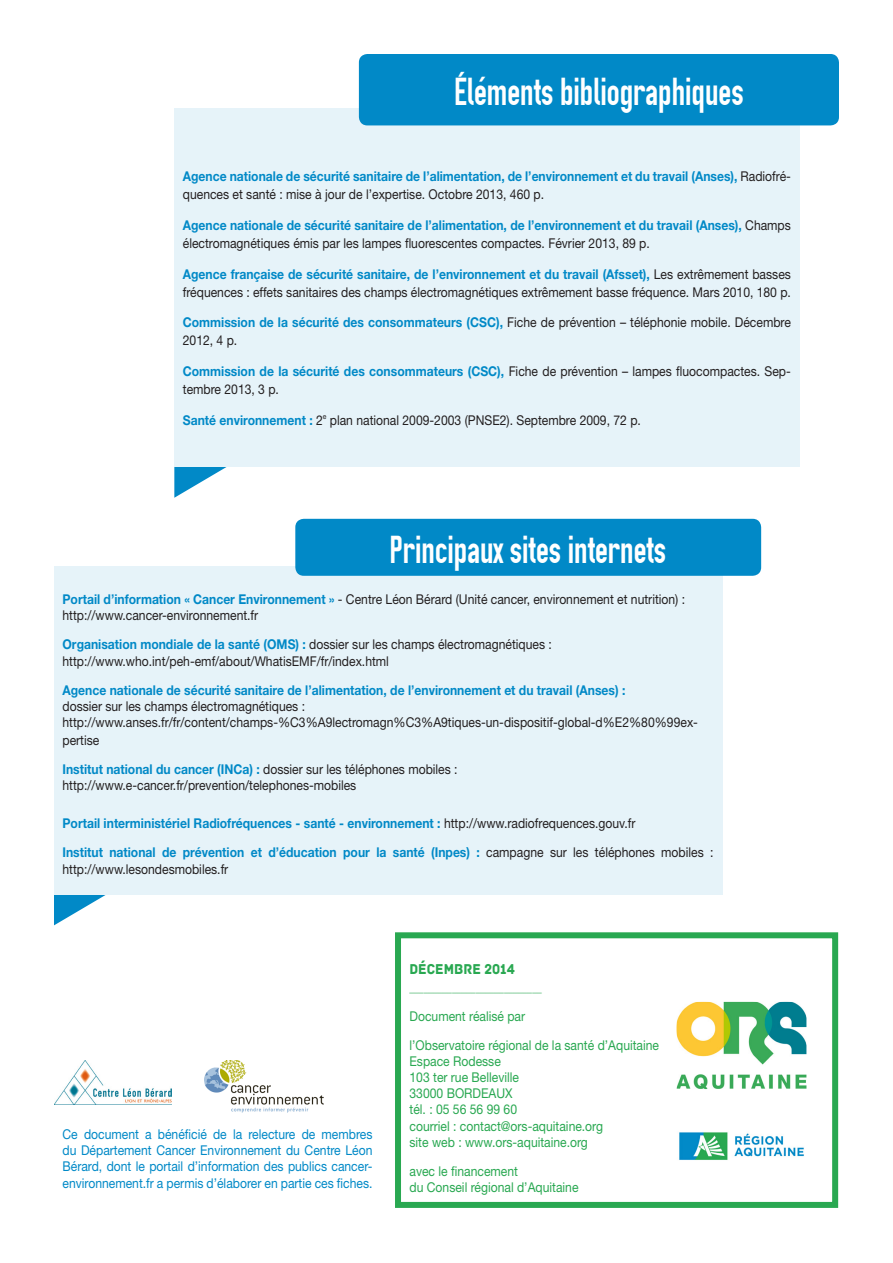
<style>
.page{position:relative;width:893px;height:1263px;background:#fff}
.page>*{position:absolute;margin:0;border:0;box-sizing:border-box;transform-origin:0 0}
.t1{font:39px "OSP DIN";color:#fff;scale:.9 1}
.t2{font:15px "Archive";color:#29a851;scale:.9 1}
.t3{font:13.5px/16.2px "Helvetica Neue LT Std";color:#231f20;scale:.9 1}
.t4{font:700 13.5px/18px "Helvetica Neue LT Std";color:#0189c7;scale:.9 1}
.t5{font:13.5px/16.2px "Helvetica Neue LT Std";color:#29a851;scale:.9 1}
.t6{font:13.5px/16.2px "Helvetica Neue LT Std";color:#0189c7;text-align:justify;scale:.9 1}
.t7{font:10.5px "Helvetica Neue LT Std";color:#29a851;scale:.9 1}
.s1{font-weight:400;color:#231f20}
.s2{font-weight:700;color:#0189c7}
</style>
<div class="page">
<svg style="left:54px;top:894px;width:52px;height:31px"></svg>
<div style="left:54px;top:566px;width:668px;height:328px;background:#e6f3f9"></div>
<svg style="left:174px;top:467px;width:53px;height:31px"></svg>
<div style="left:174px;top:109px;width:625px;height:358px;background:#e6f3f9"></div>
<div style="left:359px;top:54px;width:480px;height:71px;background:#0189c7;border-radius:9px"></div>
<div style="left:295px;top:519px;width:466px;height:57px;background:#0189c7;border-radius:9px"></div>
<div style="left:395px;top:932px;width:443px;height:276px;border:6px solid #29a851"></div>
<img style="left:676px;top:1002px;width:130px;height:87px">
<img style="left:679px;top:1132px;width:125px;height:28px">
<img style="left:205px;top:1061px;width:119px;height:52px">
<img style="left:54px;top:1061px;width:118px;height:44px">
<p class="t1" style="left:454px;top:72px;width:323px">Éléments bibliographiques</p>
<p class="t4" style="left:183px;top:167px;width:677px">Agence nationale de sécurité sanitaire de l’alimentation, de l’environnement et du travail (Anses), <span class="s1">Radiofré&shy;quences et santé : mise à jour de l’expertise. Octobre 2013, 460 p.</span></p>
<p class="t4" style="left:183px;top:216px;width:677px">Agence nationale de sécurité sanitaire de l’alimentation, de l’environnement et du travail (Anses), <span class="s1">Champs électromagnétiques émis par les lampes fluorescentes compactes. Février 2013, 89 p.</span></p>
<p class="t3" style="left:183px;top:265px;width:677px;line-height:18px"><span class="s2">Agence française de sécurité sanitaire, de l’environnement et du travail (Afsset),</span> Les extrêmement basses fréquences : effets sanitaires des champs électromagnétiques extrêmement basse fréquence. Mars 2010, 180 p.</p>
<p class="t3" style="left:183px;top:313px;width:677px;line-height:18px"><span class="s2">Commission de la sécurité des consommateurs (CSC),</span> Fiche de prévention – téléphonie mobile. Décembre<br>2012, 4 p.</p>
<p class="t3" style="left:183px;top:362px;width:677px;line-height:18px"><span class="s2">Commission de la sécurité des consommateurs (CSC),</span> Fiche de prévention – lampes fluocompactes. Sep&shy;tembre 2013, 3 p.</p>
<p class="t3" style="left:183px;top:412px;width:510px"><span class="s2">Santé environnement :</span> 2<sup>e</sup> plan national 2009-2003 (PNSE2). Septembre 2009, 72 p.</p>
<p class="t1" style="left:389px;top:530px;width:309px">Principaux sites internets</p>
<p class="t3" style="left:63px;top:591px;width:693px"><span class="s2">Portail d’information « Cancer Environnement »</span> - Centre Léon Bérard (Unité cancer, environnement et nutrition) : http://www.cancer-environnement.fr</p>
<p class="t3" style="left:63px;top:636px;width:545px"><span class="s2">Organisation mondiale de la santé (OMS) :</span> dossier sur les champs électromagnétiques : http://www.who.int/peh-emf/about/WhatisEMF/fr/index.html</p>
<p class="t3" style="left:63px;top:681px;width:708px"><span class="s2">Agence nationale de sécurité sanitaire de l’alimentation, de l’environnement et du travail (Anses) :<br></span>dossier sur les champs électromagnétiques : http://www.anses.fr/fr/content/champs-%C3%A9lectromagn%C3%A9tiques-un-dispositif-global-d%E2%80%99ex-</p>
<p class="t3" style="left:63px;top:732px;width:42px">pertise</p>
<p class="t3" style="left:63px;top:761px;width:441px"><span class="s2">Institut national du cancer (INCa) :</span> dossier sur les téléphones mobiles : http://www.e-cancer.fr/prevention/telephones-mobiles</p>
<p class="t4" style="left:63px;top:814px;width:638px">Portail interministériel Radiofréquences - santé - environnement : <span class="s1">http://www.radiofrequences.gouv.fr</span></p>
<p class="t3" style="left:63px;top:844px;width:725px"><span class="s2">Institut national de prévention et d’éducation pour la santé (Inpes) :</span> campagne sur les téléphones mobiles : http://www.lesondesmobiles.fr</p>
<p class="t6" style="left:63px;top:1126px;width:346px">Ce document a bénéficié de la relecture de membres du Département Cancer Environnement du Centre Léon Bérard, dont le portail d’information des publics cancer&shy;environnement.fr a permis d’élaborer en partie ces fiches.</p>
<p class="t2" style="left:409px;top:960px;width:119px">DÉCEMBRE 2014</p>
<p class="t7" style="left:409px;top:981px;width:149px">____________________________</p>
<p class="t5" style="left:409px;top:1007px;width:130px">Document réalisé par</p>
<p class="t5" style="left:409px;top:1036px;width:279px">l’Observatoire régional de la santé d’Aquitaine<br>Espace Rodesse<br>103 ter rue Belleville<br>33000 BORDEAUX<br>tél. : 05 56 56 99 60<br>courriel : contact@ors-aquitaine.org<br>site web : www.ors-aquitaine.org</p>
<p class="t5" style="left:409px;top:1162px;width:189px">avec le financement<br>du Conseil régional d’Aquitaine</p>
</div>
